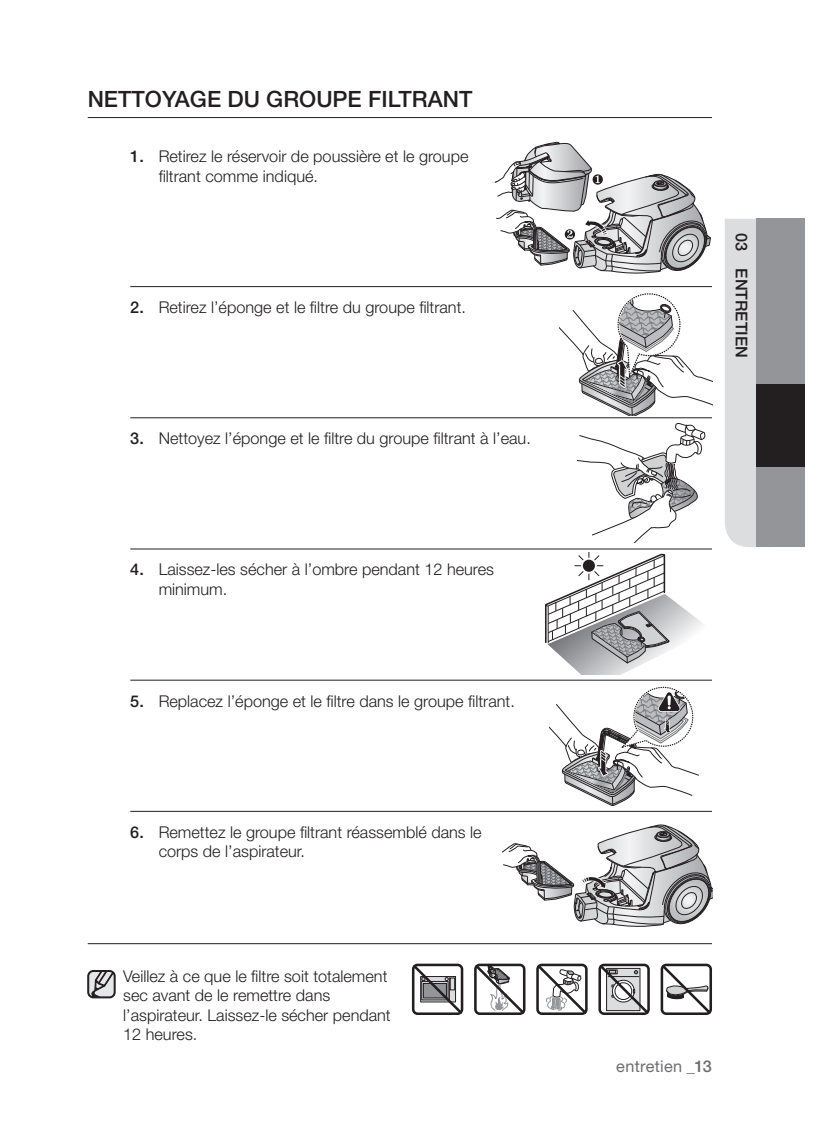
<style>
.page{position:relative;width:825px;height:1143px;background:#fff}
.page>*{position:absolute;margin:0;border:0;box-sizing:border-box;transform-origin:0 0}
.t1{font:500 22.5px "Helvetica Neue LT Pro";color:#231f20}
.t2{font:300 16.25px/19.5px "Helvetica Neue LT Pro";color:#231f20}
.t3{font:16.25px "Helvetica Neue LT Pro";letter-spacing:.02em;color:#6c6d70}
.t4{font:500 16.25px "Helvetica Neue LT Pro";color:#231f20}
.s1{font-weight:500}
</style>
<div class="page">
<div style="left:725px;top:219px;width:30px;height:328px;background:#dcdddf"></div>
<div style="left:755px;top:219px;width:48px;height:328px;background:#939598"></div>
<div style="left:755px;top:384px;width:48px;height:83px;background:#231f20"></div>
<hr style="left:88px;top:117px;width:623px;height:1px;background:#231f20">
<hr style="left:130px;top:286px;width:581px;height:1px;background:#231f20">
<hr style="left:130px;top:417px;width:581px;height:1px;background:#231f20">
<hr style="left:130px;top:548px;width:581px;height:1px;background:#231f20">
<hr style="left:130px;top:680px;width:581px;height:1px;background:#231f20">
<hr style="left:130px;top:811px;width:581px;height:1px;background:#231f20">
<hr style="left:88px;top:943px;width:623px;height:1px;background:#231f20">
<svg style="left:577px;top:423px;width:128px;height:120px"></svg>
<svg style="left:545px;top:552px;width:158px;height:123px"></svg>
<svg style="left:549px;top:687px;width:149px;height:119px"></svg>
<svg style="left:536px;top:963px;width:52px;height:52px"></svg>
<svg style="left:598px;top:963px;width:52px;height:52px"></svg>
<svg style="left:660px;top:963px;width:52px;height:52px"></svg>
<svg style="left:411px;top:963px;width:53px;height:52px"></svg>
<svg style="left:474px;top:963px;width:52px;height:52px"></svg>
<div style="left:87px;top:970px;width:29px;height:28px;border:1px solid #231f20;border-radius:6px"></div>
<svg style="left:88px;top:970px;width:27px;height:29px"></svg>
<svg style="left:486px;top:142px;width:225px;height:273px"></svg>
<svg style="left:502px;top:824px;width:209px;height:103px"></svg>
<h1 class="t1" style="left:88px;top:91px;width:386px">NETTOYAGE DU GROUPE FILTRANT</h1>
<p class="t2" style="left:159px;top:148px;width:311px;text-indent:-28px"><span class="s1">1.</span> Retirez le réservoir de poussière et le groupe filtrant comme indiqué.</p>
<p class="t2" style="left:130px;top:299px;width:337px"><span class="s1">2.</span> Retirez l’éponge et le filtre du groupe filtrant.</p>
<p class="t2" style="left:130px;top:430px;width:402px"><span class="s1">3.</span> Nettoyez l’éponge et le filtre du groupe filtrant à l’eau.</p>
<p class="t2" style="left:159px;top:561px;width:337px;text-indent:-28px"><span class="s1">4.</span> Laissez-les sécher à l’ombre pendant 12 heures minimum.</p>
<p class="t2" style="left:130px;top:693px;width:386px"><span class="s1">5.</span> Replacez l’éponge et le filtre dans le groupe filtrant.</p>
<p class="t2" style="left:159px;top:824px;width:324px;text-indent:-28px"><span class="s1">6.</span> Remettez le groupe filtrant réassemblé dans le corps de l’aspirateur.</p>
<p class="t2" style="left:123px;top:968px;width:269px">Veillez à ce que le filtre soit totalement sec avant de le remettre dans l’aspirateur. Laissez-le sécher pendant<br>12 heures.</p>
<p class="t4" style="left:747px;top:233px;width:126px;rotate:90deg">03 ENTRETIEN</p>
<p class="t3" style="left:616px;top:1060px;width:97px">entretien <span class="s1">_13</span></p>
</div>
